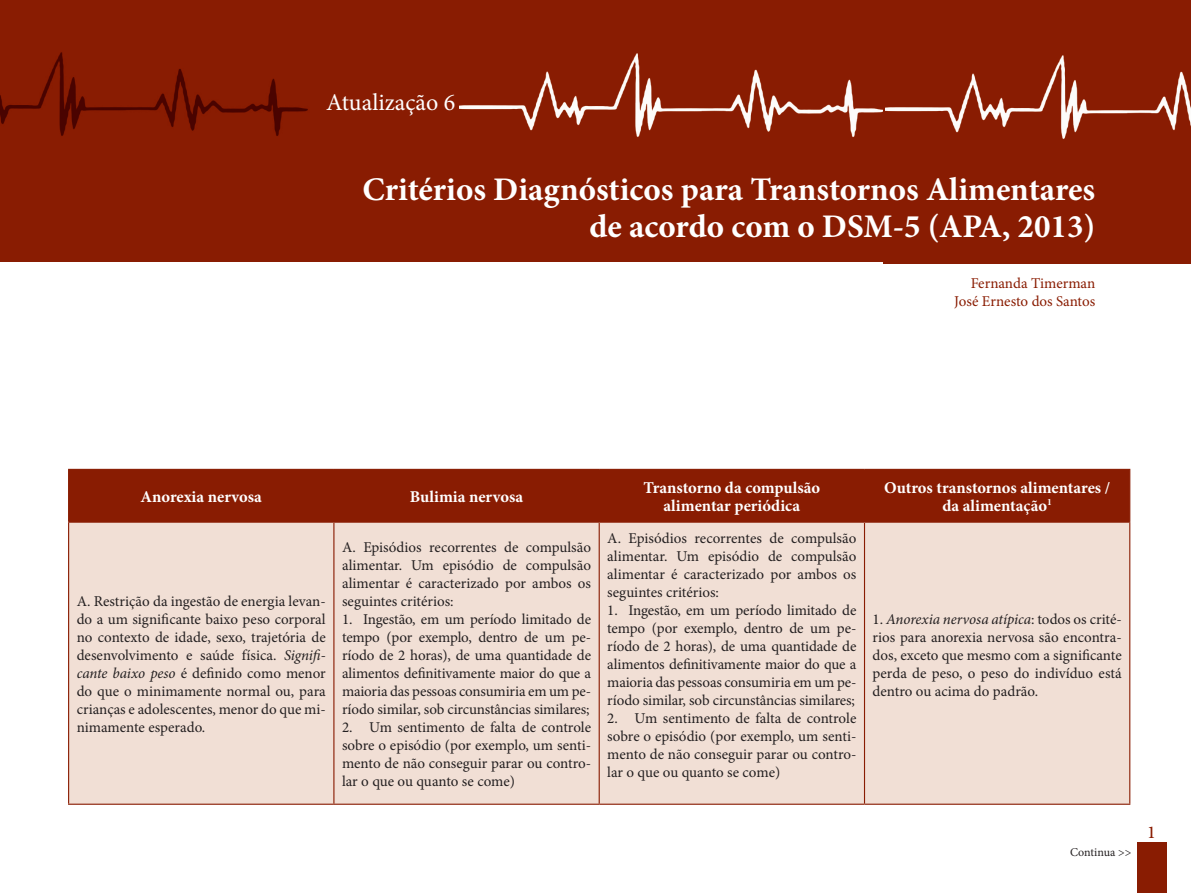
<style>
.page{position:relative;width:1191px;height:893px;background:#fff}
.page>*{position:absolute;margin:0;border:0;box-sizing:border-box;transform-origin:0 0}
.Texto{font:700 33px/37.5px "Minion Pro";color:#fff;text-align:right}
.Texto-2{font:24px "Minion Pro";color:#fff}
.t1{font:500 18px "Minion Pro";color:#891c02}
.t2{font:700 16.5px "Minion Pro";color:#fff}
.t3{font:15px/18px "Minion Pro";letter-spacing:-.005em;color:#231f20;text-align:justify}
.Texto-3{font:15px "Minion Pro";color:#891c02}
.t4{font:12px "Minion Pro";color:#231f20}
.s1{font-style:italic}
</style>
<div class="page">
<div style="left:1136px;top:843px;width:30px;height:50px;background:#891c02"></div>
<div style="left:0;top:0;width:1191px;height:261px;background:#891c02"></div>
<img style="left:460px;top:53px;width:423px;height:84px">
<img style="left:0;top:52px;width:308px;height:84px">
<div style="left:883px;top:2px;width:308px;height:261px;background:#891c02"></div>
<img style="left:885px;top:55px;width:306px;height:84px">
<div style="left:69px;top:470px;width:1060px;height:52px;background:#891c02"></div>
<div style="left:69px;top:523px;width:1060px;height:281px;background:#f1dfd5"></div>
<hr style="left:68px;top:469px;width:266px;height:1px;background:#891c02">
<hr style="left:68px;top:470px;width:1px;height:52px;background:#891c02">
<hr style="left:334px;top:469px;width:265px;height:1px;background:#891c02">
<hr style="left:333px;top:470px;width:1px;height:52px;background:#891c02">
<hr style="left:599px;top:469px;width:265px;height:1px;background:#891c02">
<hr style="left:598px;top:470px;width:2px;height:52px;background:#891c02">
<hr style="left:864px;top:469px;width:266px;height:1px;background:#891c02">
<hr style="left:864px;top:470px;width:1px;height:52px;background:#891c02">
<hr style="left:1129px;top:470px;width:1px;height:52px;background:#891c02">
<hr style="left:68px;top:522px;width:266px;height:1px;background:#891c02">
<hr style="left:68px;top:523px;width:1px;height:281px;background:#891c02">
<hr style="left:334px;top:522px;width:265px;height:1px;background:#891c02">
<hr style="left:333px;top:523px;width:1px;height:281px;background:#891c02">
<hr style="left:599px;top:522px;width:265px;height:1px;background:#891c02">
<hr style="left:598px;top:523px;width:2px;height:281px;background:#891c02">
<hr style="left:864px;top:522px;width:266px;height:1px;background:#891c02">
<hr style="left:864px;top:523px;width:1px;height:281px;background:#891c02">
<hr style="left:1129px;top:523px;width:1px;height:281px;background:#891c02">
<hr style="left:68px;top:804px;width:266px;height:1px;background:#891c02">
<hr style="left:334px;top:804px;width:265px;height:1px;background:#891c02">
<hr style="left:599px;top:804px;width:265px;height:1px;background:#891c02">
<hr style="left:864px;top:804px;width:266px;height:1px;background:#891c02">
<p class="Texto-2" style="left:326px;top:86px;width:131px">Atualização 6</p>
<p class="Texto" style="left:362px;top:170px;width:734px">Critérios Diagnósticos para Transtornos Alimentares de acordo com o DSM-5 (APA, 2013)</p>
<p class="Texto-3" style="left:970px;top:273px;width:126px">Fernanda Timerman</p>
<p class="Texto-3" style="left:954px;top:291px;width:142px">José Ernesto dos Santos</p>
<p class="t2" style="left:141px;top:485px;width:123px">Anorexia nervosa</p>
<p class="t2" style="left:410px;top:485px;width:115px">Bulimia nervosa</p>
<p class="t2" style="left:643px;top:476px;width:178px">Transtorno da compulsão</p>
<p class="t2" style="left:663px;top:494px;width:138px">alimentar periódica</p>
<p class="t3" style="left:77px;top:592px;width:251px">A. Restrição da ingestão de energia levan&shy;do a um significante baixo peso corporal no contexto de idade, sexo, trajetória de desenvolvimento e saúde física. <span class="s1">Signifi&shy;cante baixo peso</span> é definido como menor do que o minimamente normal ou, para crianças e adolescentes, menor do que mi&shy;nimamente esperado.</p>
<p class="t3" style="left:342px;top:538px;width:251px">A. Episódios recorrentes de compulsão alimentar. Um episódio de compulsão alimentar é caracterizado por ambos os seguintes critérios:</p>
<p class="t3" style="left:342px;top:610px;width:251px">1. Ingestão, em um período limitado de tempo (por exemplo, dentro de um pe&shy;ríodo de 2 horas), de uma quantidade de alimentos definitivamente maior do que a maioria das pessoas consumiria em um pe&shy;ríodo similar, sob circunstâncias similares;</p>
<p class="t3" style="left:342px;top:718px;width:251px">2. Um sentimento de falta de controle sobre o episódio (por exemplo, um senti&shy;mento de não conseguir parar ou contro&shy;lar o que ou quanto se come)</p>
<p class="t3" style="left:607px;top:529px;width:250px">A. Episódios recorrentes de compulsão alimentar. Um episódio de compulsão alimentar é caracterizado por ambos os seguintes critérios:</p>
<p class="t3" style="left:607px;top:601px;width:251px">1. Ingestão, em um período limitado de tempo (por exemplo, dentro de um pe&shy;ríodo de 2 horas), de uma quantidade de alimentos definitivamente maior do que a maioria das pessoas consumiria em um pe&shy;ríodo similar, sob circunstâncias similares;</p>
<p class="t3" style="left:607px;top:709px;width:251px">2. Um sentimento de falta de controle sobre o episódio (por exemplo, um senti&shy;mento de não conseguir parar ou contro&shy;lar o que ou quanto se come)</p>
<p class="t2" style="left:884px;top:476px;width:228px">Outros transtornos alimentares /</p>
<p class="t2" style="left:942px;top:494px;width:111px">da alimentação<sup>1</sup></p>
<p class="t3" style="left:872px;top:610px;width:251px">1. <span class="s1">Anorexia nervosa atípica</span>: todos os crité&shy;rios para anorexia nervosa são encontra&shy;dos, exceto que mesmo com a significante perda de peso, o peso do indivíduo está dentro ou acima do padrão.</p>
<p class="t4" style="left:1070px;top:844px;width:63px">Continua &gt;&gt;</p>
<p class="t1" style="left:1147px;top:820px;width:10px">1</p>
</div>
